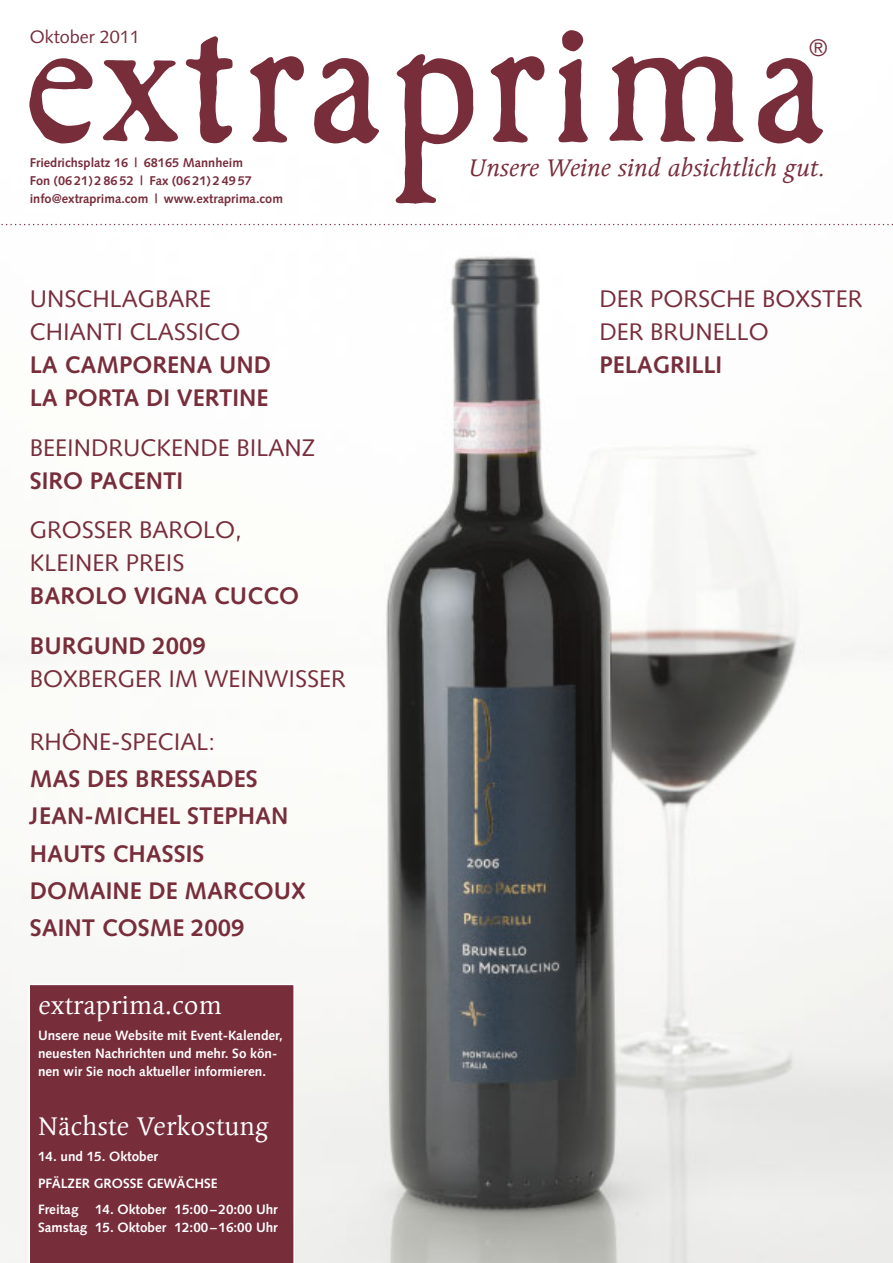
<style>
.page{position:relative;width:893px;height:1263px;background:#fff}
.page>*{position:absolute;margin:0;border:0;box-sizing:border-box;transform-origin:0 0}
.t1{font:226.5px "Caslon Antique";letter-spacing:.02em;color:#782d3b}
.t2{font:25.5px "Linotype Syntax Srf Com";color:#fff}
.t3{font:700 24px/37.2px "Syntax LT Std";color:#782d3b}
.t4{font:24px/33px "Syntax LT Std";color:#782d3b}
.t5{font:italic 24px "Linotype Syntax Srf Com";color:#782d3b}
.t6{font:18px "Syntax LT Std";color:#782d3b}
.t7{font:700 13.5px/18px "Syntax LT Std";color:#fff}
.t8{font:700 12.75px/18px "Syntax LT Std";color:#782d3b}
</style>
<div class="page">
<img style="left:0;top:223px;width:893px;height:1040px">
<svg style="left:0;top:224px;width:893px;height:1px"></svg>
<div style="left:28px;top:984px;width:267px;height:279px;background:#782d3b"></div>
<h3 class="t6" style="left:30px;top:30px;width:112px">Oktober 2011</h3>
<h1 class="t1" style="left:23px;top:-69px;width:806px">extraprima</h1>
<h3 class="t4" style="left:809px;top:33px;width:21px">®</h3>
<p class="t8" style="left:30px;top:154px;width:255px">Friedrichsplatz 16 | 68165 Mannheim<br>Fon (06 21) 2 86 52 | Fax (06 21) 2 49 57 info@extraprima.com | www.extraprima.com</p>
<h3 class="t5" style="left:469px;top:157px;width:358px">Unsere Weine sind absichtlich gut.</h3>
<h3 class="t4" style="left:30px;top:284px;width:212px">UNSCHLAGBARE<br>CHIANTI CLASSICO</h3>
<h3 class="t3" style="left:30px;top:350px;width:243px;line-height:33px">LA CAMPORENA UND<br>LA PORTA DI VERTINE</h3>
<h3 class="t4" style="left:30px;top:433px;width:287px">BEEINDRUCKENDE BILANZ</h3>
<h3 class="t3" style="left:30px;top:464px;width:155px">SIRO PACENTI</h3>
<h3 class="t4" style="left:30px;top:515px;width:214px">GROSSER BAROLO,<br>KLEINER PREIS</h3>
<h3 class="t3" style="left:30px;top:573px;width:271px;line-height:49.5px">BAROLO VIGNA CUCCO<br>BURGUND 2009</h3>
<h3 class="t4" style="left:30px;top:664px;width:318px">BOXBERGER IM WEINWISSER</h3>
<h3 class="t4" style="left:30px;top:727px;width:187px">RHÔNE-SPECIAL:</h3>
<h3 class="t3" style="left:30px;top:762px;width:277px">MAS DES BRESSADES<br>JEAN-MICHEL STEPHAN<br>HAUTS CHASSIS<br>DOMAINE DE MARCOUX<br>SAINT COSME 2009</h3>
<h2 class="t2" style="left:38px;top:993px;width:185px">extraprima.com</h2>
<p class="t7" style="left:38px;top:1027px;width:246px">Unsere neue Website mit Event- Kalender, neuesten Nachrichten und mehr. So kön&shy;nen wir Sie noch aktueller informieren.</p>
<h2 class="t2" style="left:38px;top:1115px;width:232px">Nächste Verkostung</h2>
<p class="t7" style="left:38px;top:1145px;width:241px;line-height:26.2px">14. und 15. Oktober<br>PFÄLZER GROSSE GEWÄCHSE<br>Freitag 14. Oktober 15:00 –20:00 Uhr</p>
<p class="t7" style="left:38px;top:1219px;width:241px">Samstag 15. Oktober 12:00 –16:00 Uhr</p>
<h3 class="t4" style="left:600px;top:284px;width:264px">DER PORSCHE BOXSTER<br>DER BRUNELLO</h3>
<h3 class="t3" style="left:600px;top:348px;width:124px">PELAGRILLI</h3>
</div>
